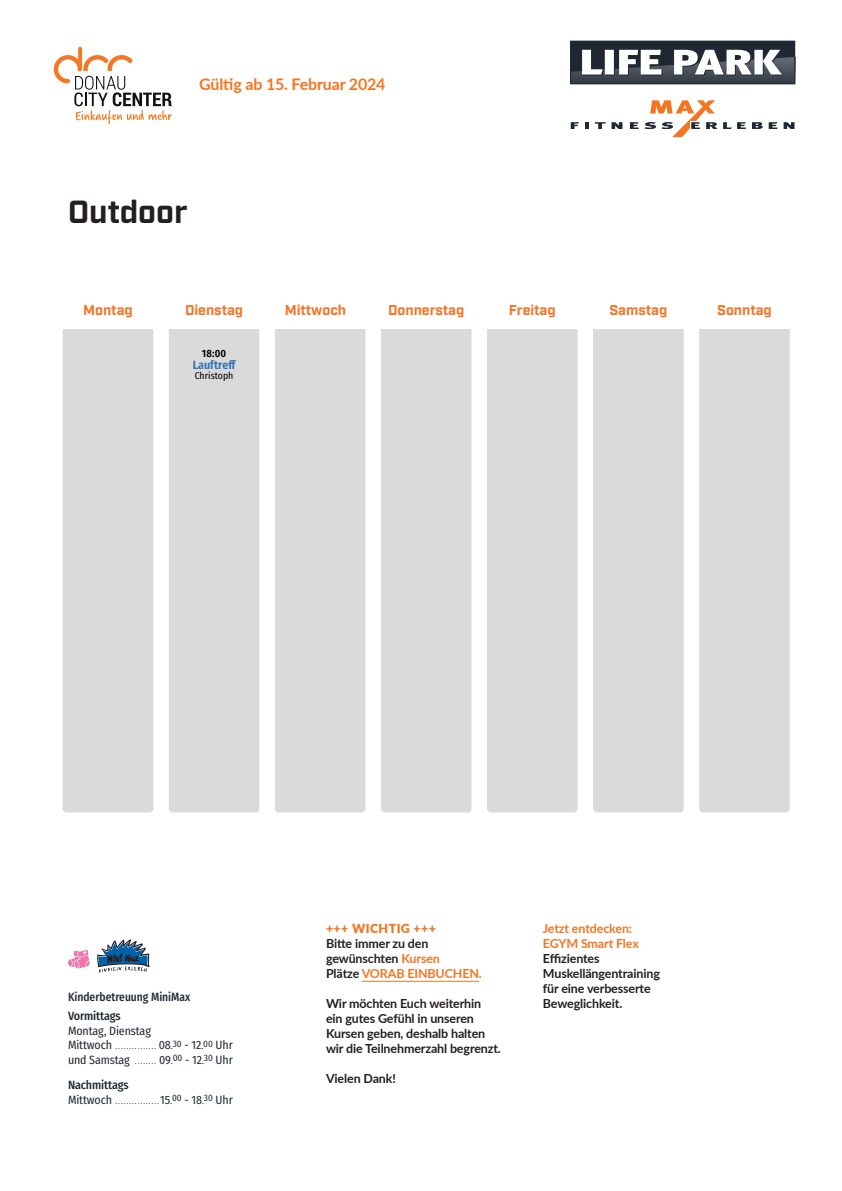
<style>
.page{position:relative;width:842px;height:1191px;background:#fff}
.page>*{position:absolute;margin:0;border:0;box-sizing:border-box;transform-origin:0 0}
.t1{font:700 32px "Industry";color:#231f20}
.t2{font:700 16px "Lato";letter-spacing:-.01em;color:#f47521}
.t3{font:700 14.2px "Industry";color:#f47527}
.t4{font:700 12.5px/15px "Lato";letter-spacing:-.01em;color:#231f20}
.t5{font:700 12.5px/15px "Lato";letter-spacing:-.01em;color:#f47521}
.t6{font:900 12.5px "Lato";letter-spacing:.03em;color:#f47521}
.t7{font:12px/14.4px "Fira Sans Condensed";letter-spacing:-.01em;color:#1f2832}
.t8{font:500 12px "Fira Sans Condensed";color:#1f2832;scale:.96 1}
.t9{font:500 12px "Fira Sans Condensed";color:#1f2832}
.t10{font:600 11.9px "Fira Sans Condensed";color:#2d71af}
.t11{font:600 10.5px "Fira Sans Condensed";color:#000001}
.t12{font:9.8px "Fira Sans Condensed";color:#000001}
.s1{font-weight:500}
.s2{font-size:8px}
.s3{font-size:9.3px}
.s4{color:#f47521}
.s5{color:#231f20}
</style>
<div class="page">
<div style="left:570px;top:41px;width:225px;height:43px;background:#1f2832"></div>
<svg style="left:571px;top:50px;width:224px;height:33px"></svg>
<svg style="left:585px;top:122px;width:4px;height:7px"></svg>
<svg style="left:595px;top:122px;width:27px;height:7px"></svg>
<svg style="left:630px;top:100px;width:87px;height:37px"></svg>
<svg style="left:723px;top:122px;width:23px;height:7px"></svg>
<svg style="left:752px;top:122px;width:11px;height:7px"></svg>
<svg style="left:769px;top:122px;width:8px;height:7px"></svg>
<svg style="left:784px;top:122px;width:10px;height:7px"></svg>
<svg style="left:571px;top:122px;width:8px;height:7px"></svg>
<svg style="left:54px;top:47px;width:118px;height:77px"></svg>
<div style="left:169px;top:329px;width:90px;height:483px;background:#dbdadb"></div>
<div style="left:381px;top:329px;width:90px;height:483px;background:#dbdadb"></div>
<div style="left:275px;top:329px;width:90px;height:483px;background:#dbdadb"></div>
<div style="left:63px;top:329px;width:90px;height:483px;background:#dbdadb"></div>
<div style="left:487px;top:329px;width:91px;height:483px;background:#dbdadb"></div>
<div style="left:593px;top:329px;width:91px;height:483px;background:#dbdadb"></div>
<div style="left:699px;top:329px;width:91px;height:483px;background:#dbdadb"></div>
<hr style="left:362px;top:981px;width:117px;height:1px;background:#f47521">
<svg style="left:68px;top:950px;width:22px;height:18px"></svg>
<svg style="left:97px;top:939px;width:53px;height:33px"></svg>
<p class="t2" style="left:199px;top:73px;width:188px">Gültig ab 15. Februar 2024</p>
<p class="t1" style="left:68px;top:193px;width:121px">Outdoor</p>
<p class="t3" style="left:83px;top:302px;width:51px">Montag</p>
<p class="t3" style="left:185px;top:302px;width:60px">Dienstag</p>
<p class="t3" style="left:285px;top:302px;width:63px">Mittwoch</p>
<p class="t3" style="left:388px;top:302px;width:78px">Donnerstag</p>
<p class="t3" style="left:509px;top:302px;width:48px">Freitag</p>
<p class="t3" style="left:609px;top:302px;width:59px">Samstag</p>
<p class="t3" style="left:717px;top:302px;width:56px">Sonntag</p>
<p class="t11" style="left:202px;top:345px;width:26px">18:00</p>
<p class="t10" style="left:193px;top:355px;width:45px">Lauftreff</p>
<p class="t12" style="left:195px;top:368px;width:40px">Christoph</p>
<p class="t8" style="left:68px;top:986px;width:129px">Kinderbetreuung MiniMax</p>
<p class="t7" style="left:68px;top:1008px;width:84px"><span class="s1">Vormittags<br></span>Montag, Dienstag</p>
<p class="t7" style="left:68px;top:1037px;width:166px">Mittwoch <span class="s2">...... .........</span> 08<span class="s3">.</span><sup>30</sup> - 12<span class="s3">.</span><sup>00</sup> Uhr</p>
<p class="t7" style="left:68px;top:1051px;width:166px">und Samstag <span class="s2">. . . . . . . .</span> 09<span class="s3">.</span><sup>00</sup> - 12<span class="s3">.</span><sup>30</sup> Uhr</p>
<p class="t9" style="left:68px;top:1075px;width:62px">Nachmittags</p>
<p class="t7" style="left:68px;top:1091px;width:166px">Mittwoch <span class="s2">...... ..........</span> 15<span class="s3">.</span><sup>00</sup> - 18<span class="s3">.</span><sup>30</sup> Uhr</p>
<p class="t6" style="left:326px;top:919px;width:112px">+++ WICHTIG +++</p>
<p class="t4" style="left:326px;top:936px;width:104px">Bitte immer zu den</p>
<p class="t4" style="left:326px;top:950px;width:115px">gewünschten <span class="s4">Kursen</span></p>
<p class="t5" style="left:326px;top:965px;width:157px"><span class="s5">Plätze</span> VORAB EINBUCHEN.</p>
<p class="t4" style="left:326px;top:995px;width:157px">Wir möchten Euch weiterhin</p>
<p class="t4" style="left:326px;top:1010px;width:149px">ein gutes Gefühl in unseren</p>
<p class="t4" style="left:326px;top:1025px;width:161px">Kursen geben, deshalb halten</p>
<p class="t4" style="left:326px;top:1040px;width:176px">wir die Teilnehmerzahl begrenzt.</p>
<p class="t4" style="left:326px;top:1070px;width:71px">Vielen Dank!</p>
<p class="t5" style="left:543px;top:921px;width:97px">Jetzt entdecken:<br>EGYM Smart Flex</p>
<p class="t4" style="left:543px;top:950px;width:58px">Effizientes</p>
<p class="t4" style="left:543px;top:965px;width:119px">Muskellängentraining für eine verbesserte<br>Beweglichkeit.</p>
</div>
